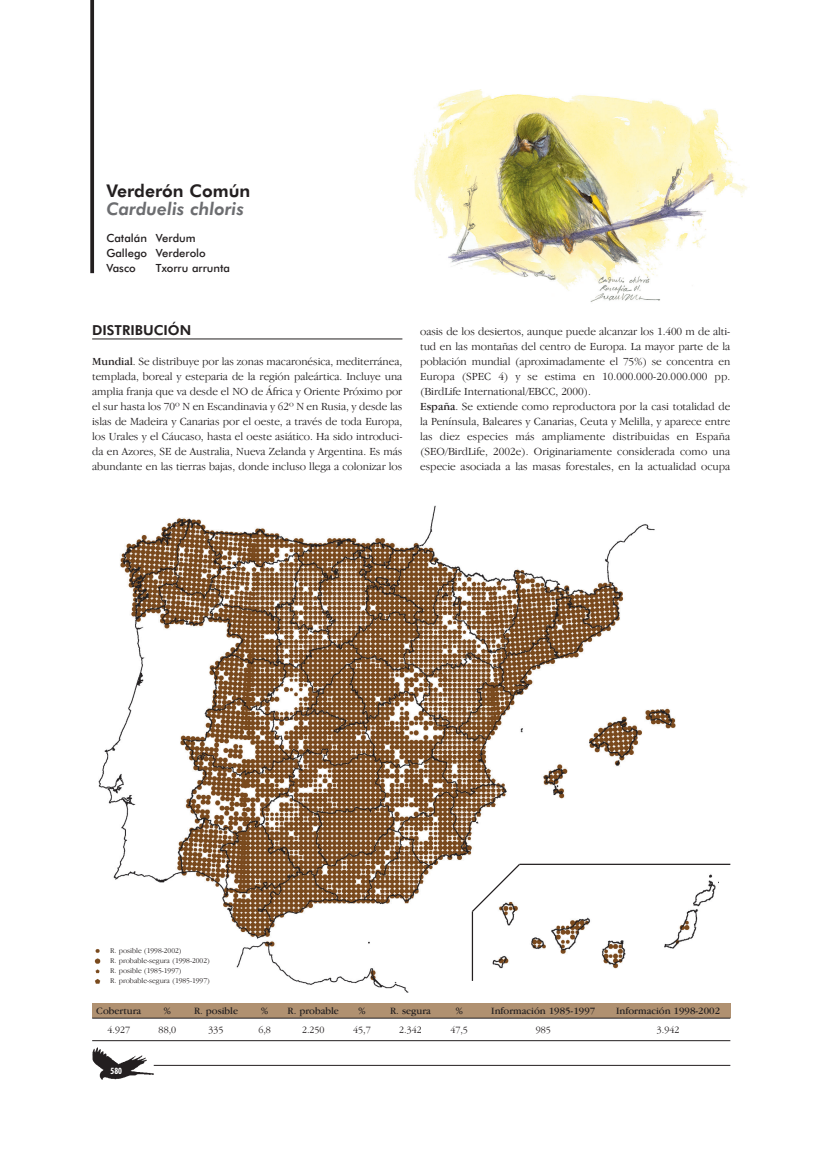
<style>
.page{position:relative;width:819px;height:1156px;background:#fff}
.page>*{position:absolute;margin:0;border:0;box-sizing:border-box;transform-origin:0 0}
.t1{font:italic 800 17.5px "Futura BT";color:#6c6d70}
.t2{font:800 17.5px "Futura BT";color:#231f20}
.t3{font:800 13.75px "Futura BT";color:#231f20}
.t4{font:300 11.25px/15px "Garamond IT Cby BT";color:#231f20;text-align:justify}
.t5{font:500 11.25px/15px "Futura BT";color:#231f20}
.t6{font:10px "Garamond IT Cby BT";color:#231f20}
.t7{font:300 10px "Garamond IT Cby BT";color:#231f20}
.t8{font:700 condensed 8.75px "Futura BT";color:#fff}
.t9{font:300 7.5px/10px "Garamond IT Cby BT";color:#231f20}
.s1{font-weight:400}
</style>
<div class="page">
<img style="left:98px;top:505px;width:620px;height:487px">
<div style="left:92px;top:1002px;width:638px;height:15px;background:#b09171"></div>
<hr style="left:92px;top:1017px;width:638px;height:1px;background:#231f20">
<hr style="left:92px;top:1040px;width:638px;height:1px;background:#231f20">
<img style="left:94px;top:944px;width:14px;height:41px">
<hr style="left:472px;top:911px;width:1px;height:69px;background:#231f20">
<svg style="left:470px;top:862px;width:51px;height:51px"></svg>
<hr style="left:519px;top:863px;width:211px;height:1px;background:#231f20">
<hr style="left:92px;top:338px;width:310px;height:1px;background:#231f20">
<img style="left:413px;top:90px;width:335px;height:212px">
<svg style="left:90px;top:0;width:4px;height:273px"></svg>
<img style="left:92px;top:1047px;width:68px;height:33px">
<hr style="left:154px;top:1064px;width:576px;height:1px;background:#231f20">
<h1 class="t2" style="left:106px;top:184px;width:145px">Verderón Común</h1>
<h1 class="t1" style="left:106px;top:202px;width:139px">Carduelis chloris</h1>
<p class="t5" style="left:106px;top:232px;width:101px">Catalán Verdum<br>Gallego Verderolo<br>Vasco</p>
<p class="t5" style="left:156px;top:262px;width:76px">Txorru arrunta</p>
<p class="t3" style="left:92px;top:324px;width:101px">DISTRIBUCIÓN</p>
<p class="t4" style="left:92px;top:355px;width:312px"><span class="s1">Mundial</span>. Se distribuye por las zonas macaronésica, mediterránea, templada, boreal y esteparia de la región paleártica. Incluye una amplia franja que va desde el NO de África y Oriente Próximo por el sur hasta los 70º N en Escandinavia y 62º N en Rusia, y desde las islas de Madeira y Canarias por el oeste, a través de toda Europa, los Urales y el Cáucaso, hasta el oeste asiático. Ha sido introduci&shy;da en Azores, SE de Australia, Nueva Zelanda y Argentina. Es más abundante en las tierras bajas, donde incluso llega a colonizar los</p>
<p class="t4" style="left:420px;top:325px;width:312px;text-align:left">oasis de los desiertos, aunque puede alcanzar los 1.400 m de alti&shy;tud en las montañas del centro de Europa. La mayor parte de la población mundial (aproximadamente el 75%) se concentra en Europa (SPEC 4) y se estima en 10.000.000-20.000.000 pp. (BirdLife International/EBCC, 2000).<br><span class="s1">España</span>. Se extiende como reproductora por la casi totalidad de la Península, Baleares y Canarias, Ceuta y Melilla, y aparece entre las diez especies más ampliamente distribuidas en España (SEO/BirdLife, 2002e). Originariamente considerada como una especie asociada a las masas forestales, en la actualidad ocupa</p>
<p class="t9" style="left:110px;top:946px;width:101px">R. posible (1998-2002)<br>R. probable-segura (1998-2002)<br>R. posible (1985-1997)<br>R. probable-segura (1985-1997)</p>
<p class="t6" style="left:96px;top:1007px;width:46px">Cobertura</p>
<p class="t7" style="left:107px;top:1025px;width:24px">4.927</p>
<p class="t8" style="left:110px;top:1066px;width:13px">580</p>
<p class="t6" style="left:164px;top:1007px;width:9px">%</p>
<p class="t7" style="left:159px;top:1025px;width:19px">88,0</p>
<p class="t6" style="left:194px;top:1007px;width:46px">R. posible</p>
<p class="t7" style="left:208px;top:1025px;width:17px">335</p>
<p class="t6" style="left:261px;top:1007px;width:9px">%</p>
<p class="t7" style="left:258px;top:1025px;width:14px">6,8</p>
<p class="t6" style="left:287px;top:1007px;width:53px">R. probable</p>
<p class="t7" style="left:302px;top:1025px;width:24px">2.250</p>
<p class="t6" style="left:358px;top:1007px;width:9px">%</p>
<p class="t7" style="left:353px;top:1025px;width:19px">45,7</p>
<p class="t6" style="left:390px;top:1007px;width:42px">R. segura</p>
<p class="t7" style="left:399px;top:1025px;width:24px">2.342</p>
<p class="t6" style="left:455px;top:1007px;width:9px">%</p>
<p class="t7" style="left:450px;top:1025px;width:19px">47,5</p>
<p class="t6" style="left:491px;top:1007px;width:105px">Información 1985-1997</p>
<p class="t7" style="left:535px;top:1025px;width:17px">985</p>
<p class="t6" style="left:616px;top:1007px;width:105px">Información 1998-2002</p>
<p class="t7" style="left:656px;top:1025px;width:24px">3.942</p>
</div>
